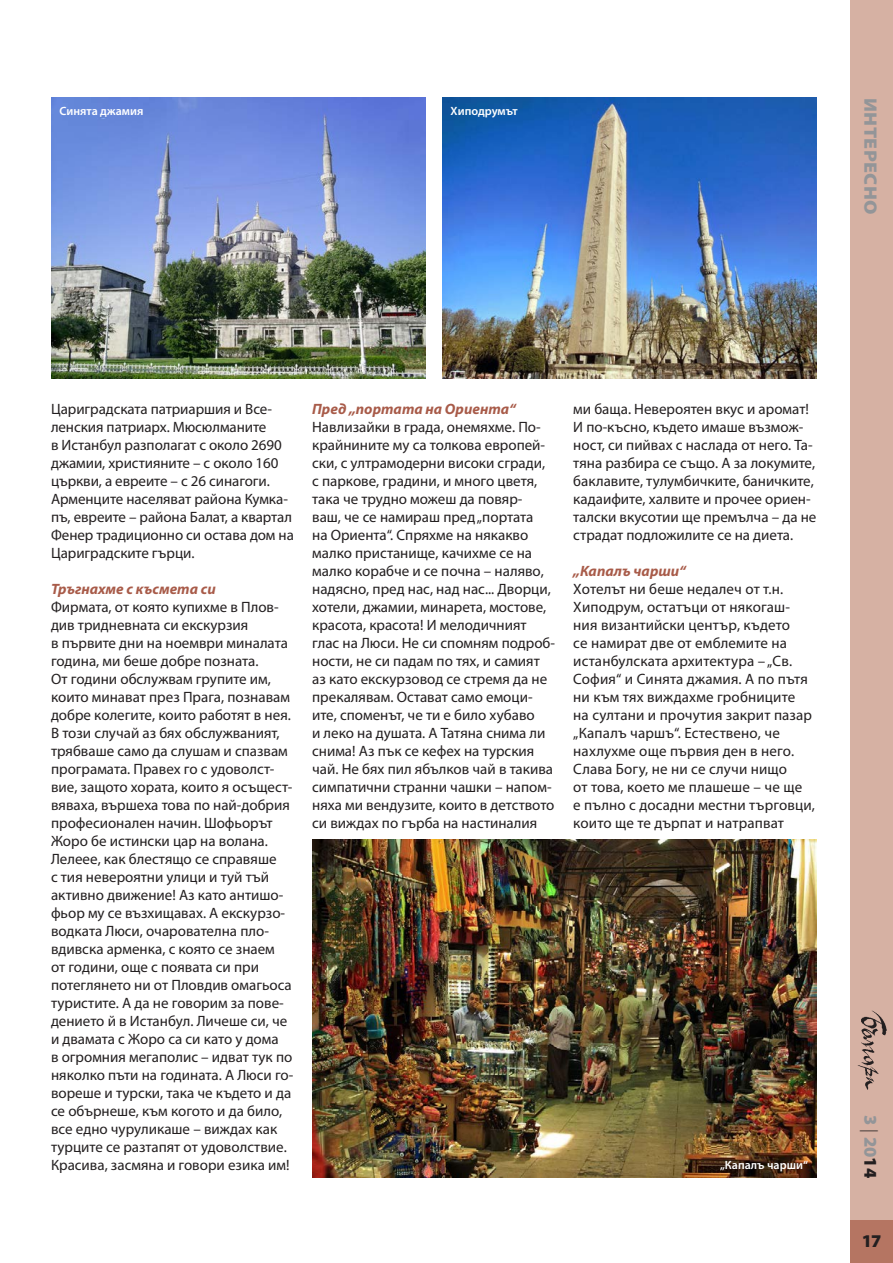
<style>
.page{position:relative;width:893px;height:1263px;background:#fff}
.page>*{position:absolute;margin:0;border:0;box-sizing:border-box;transform-origin:0 0}
.t1{font:900 18px "Myriad Pro";letter-spacing:.02em;color:#939598;scale:1.1 1}
.t2{font:900 18px "Myriad Pro";letter-spacing:.02em;color:#939598}
.t3{font:900 18px "Myriad Pro";color:#231f20}
.t4{font:15px/18px "Myriad Pro";color:#231f20}
.t5{font:italic 700 15px "Myriad Pro";color:#a85b49}
.t6{font:600 12px "Myriad Pro";color:#fff}
.s1{font-weight:300;color:#231f20}
.s2{color:#231f20}
</style>
<div class="page">
<div style="left:850px;top:0;width:43px;height:1263px;background:#d6b1a3"></div>
<div style="left:850px;top:1220px;width:43px;height:43px;background:#b57562"></div>
<img style="left:857px;top:1010px;width:29px;height:80px">
<img style="left:442px;top:98px;width:374px;height:280px">
<img style="left:51px;top:98px;width:374px;height:280px">
<img style="left:312px;top:839px;width:504px;height:339px">
<p class="t6" style="left:60px;top:104px;width:85px">Синята джамия</p>
<p class="t6" style="left:451px;top:104px;width:69px">Хиподрумът</p>
<p class="t1" style="left:883px;top:98px;width:107px;rotate:90deg">ИНТЕРЕСНО</p>
<p class="t4" style="left:51px;top:400px;width:244px">Цариградската патриаршия и Все&shy;ленския патриарх. Мюсюлманите<br>в Истанбул разполагат с около 2690 джамии, християните – с около 160 църкви, а евреите – с 26 синагоги.<br>Арменците населяват района Кумка&shy;пъ, евреите – района Балат, а квартал<br>Фенер традиционно си остава дом на<br>Цариградските гърци.</p>
<p class="t5" style="left:51px;top:579px;width:166px">Тръгнахме с късмета си</p>
<p class="t4" style="left:51px;top:598px;width:244px">Фирмата, от която купихме в Плов&shy;див тридневната си екскурзия<br>в първите дни на ноември миналата година, ми беше добре позната.<br>От години обслужвам групите им, които минават през Прага, познавам добре колегите, които работят в нея.<br>В този случай аз бях обслужваният, трябваше само да слушам и спазвам програмата. Правех го с удоволст&shy;вие, защото хората, които я осъщест&shy;вяваха, вършеха това по най-добрия професионален начин. Шофьорът Жоро бе истински цар на волана.<br>Лелеее, как блестящо се справяше<br>с тия невероятни улици и туй тъй активно движение! Аз като антишо&shy;фьор му се възхищавах. А екскурзо&shy;водката Люси, очарователна пло&shy;вдивска арменка, с която се знаем<br>от години, още с появата си при потеглянето ни от Пловдив омагьоса туристите. А да не говорим за пове&shy;дението й в Истанбул. Личеше си, че и двамата с Жоро са си като у дома<br>в огромния мегаполис – идват тук по няколко пъти на годината. А Люси го&shy;вореше и турски, така че където и да се обърнеше, към когото и да било, все едно чуруликаше – виждах как турците се разтапят от удоволствие.<br>Красива, засмяна и говори езика им!</p>
<p class="t5" style="left:312px;top:399px;width:205px">Пред „портата на Ориента“</p>
<p class="t4" style="left:312px;top:418px;width:244px">Навлизайки в града, онемяхме. По&shy;крайнините му са толкова европей&shy;ски, с ултрамодерни високи сгради, с паркове, градини, и много цветя, така че трудно можеш да повяр&shy;ваш, че се намираш пред „портата<br>на Ориента“. Спряхме на някакво малко пристанище, качихме се на малко корабче и се почна – наляво, надясно, пред нас, над нас... Дворци, хотели, джамии, минарета, мостове, красота, красота! И мелодичният глас на Люси. Не си спомням подроб&shy;ности, не си падам по тях, и самият аз като екскурзовод се стремя да не прекалявам. Остават само емоци&shy;ите, споменът, че ти е било хубаво<br>и леко на душата. А Татяна снима ли снима! Аз пък се кефех на турския чай. Не бях пил ябълков чай в такива симпатични странни чашки – напом&shy;няха ми вендузите, които в детството си виждах по гърба на настиналия</p>
<p class="t4" style="left:573px;top:400px;width:245px">ми баща. Невероятен вкус и аромат!<br>И по-късно, където имаше възмож&shy;ност, си пийвах с наслада от него. Та&shy;тяна разбира се също. А за локумите, баклавите, тулумбичките, баничките, кадаифите, халвите и прочее ориен&shy;талски вкусотии ще премълча – да нe страдат подложилите се на диета.</p>
<p class="t5" style="left:573px;top:561px;width:114px">„Капалъ чарши“</p>
<p class="t4" style="left:573px;top:580px;width:243px">Хотелът ни беше недалеч от т.н.<br>Хиподрум, остатъци от някогаш&shy;ния византийски център, където<br>се намират две от емблемите на истанбулската архитектура – „Св.<br>София“ и Синята джамия. А по пътя ни към тях виждахме гробниците<br>на султани и прочутия закрит пазар „Капалъ чаршъ“. Естествено, че нахлухме още първия ден в него.<br>Слава Богу, не ни се случи нищо<br>от това, което ме плашеше – че ще<br>е пълно с досадни местни търговци, които ще те дърпат и натрапват</p>
<p class="t6" style="left:720px;top:1158px;width:89px">„Капалъ чарши“</p>
<p class="t2" style="left:883px;top:1115px;width:64px;rotate:90deg">3 <span class="s1">|</span> 20<span class="s2">14</span></p>
<p class="t3" style="left:862px;top:1229px;width:21px">17</p>
</div>
